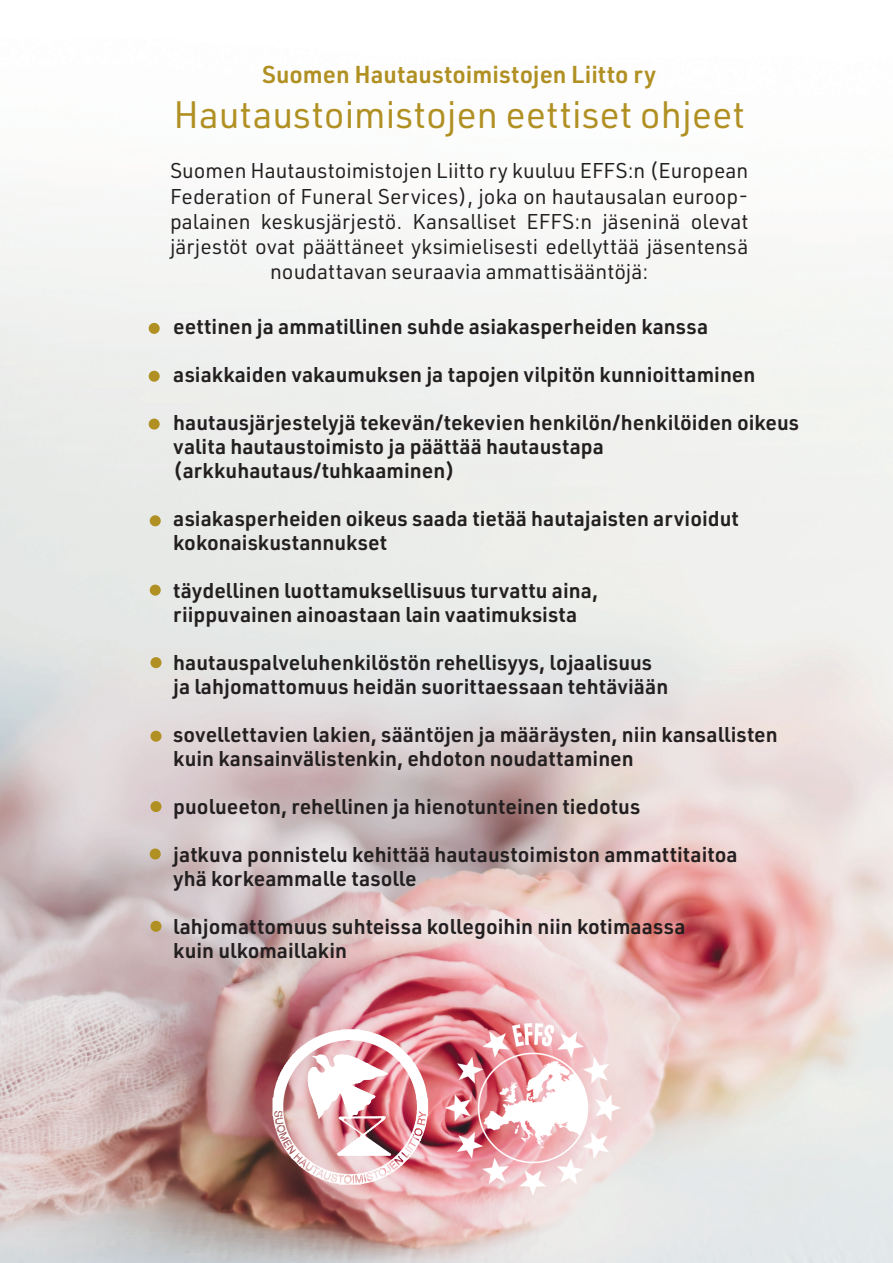
<style>
.page{position:relative;width:893px;height:1263px;background:#fff}
.page>*{position:absolute;margin:0;border:0;box-sizing:border-box;transform-origin:0 0}
.t1{font:37.5px "URWDIN";color:#b19023}
.t2{font:600 24px "URWDIN";color:#b19023}
.t3{font:600 21px/24px "URWDIN";color:#231f20}
.t4{font:21px/25.2px "URWDIN";color:#231f20;text-align:center}
</style>
<div class="page">
<img style="left:0;top:214px;width:893px;height:1049px">
<img style="left:272px;top:1029px;width:102px;height:155px">
<img style="left:445px;top:1023px;width:175px;height:173px">
<div style="left:149px;top:323px;width:11px;height:11px;background:#b19023;border-radius:50%"></div>
<div style="left:149px;top:371px;width:11px;height:11px;background:#b19023;border-radius:50%"></div>
<div style="left:149px;top:419px;width:11px;height:11px;background:#b19023;border-radius:50%"></div>
<div style="left:150px;top:515px;width:11px;height:11px;background:#b19023;border-radius:50%"></div>
<div style="left:150px;top:585px;width:11px;height:11px;background:#b19023;border-radius:50%"></div>
<div style="left:150px;top:657px;width:12px;height:11px;background:#b19023;border-radius:50%"></div>
<div style="left:150px;top:731px;width:12px;height:11px;background:#b19023;border-radius:50%"></div>
<div style="left:150px;top:801px;width:12px;height:11px;background:#b19023;border-radius:50%"></div>
<div style="left:150px;top:848px;width:11px;height:11px;background:#b19023;border-radius:50%"></div>
<div style="left:150px;top:921px;width:12px;height:11px;background:#b19023;border-radius:50%"></div>
<p class="t2" style="left:262px;top:58px;width:395px">Suomen Hautaustoimistojen Liitto ry</p>
<h1 class="t1" style="left:173px;top:90px;width:573px">Hautaustoimistojen eettiset ohjeet</h1>
<p class="t4" style="left:170px;top:158px;width:580px">Suomen Hautaustoimistojen Liitto ry kuuluu EFFS:n (European Federation of Funeral Services), joka on hautausalan euroop&shy;palainen keskusjärjestö. Kansalliset EFFS:n jäseninä olevat järjestöt ovat päättäneet yksimielisesti edellyttää jäsentensä noudattavan seuraavia ammattisääntöjä:</p>
<p class="t3" style="left:173px;top:314px;width:537px">eettinen ja ammatillinen suhde asiakasperheiden kanssa</p>
<p class="t3" style="left:173px;top:362px;width:584px">asiakkaiden vakaumuksen ja tapojen vilpitön kunnioittaminen</p>
<p class="t3" style="left:173px;top:410px;width:627px">hautausjärjestelyjä tekevän/tekevien henkilön/henkilöiden oikeus valita hautaustoimisto ja päättää hautaustapa (arkkuhautaus/tuhkaaminen)</p>
<p class="t3" style="left:173px;top:506px;width:567px">asiakasperheiden oikeus saada tietää hautajaisten arvioidut kokonaiskustannukset</p>
<p class="t3" style="left:173px;top:578px;width:426px">täydellinen luottamuksellisuus turvattu aina, riippuvainen ainoastaan lain vaatimuksista</p>
<p class="t3" style="left:173px;top:650px;width:496px">hautauspalveluhenkilöstön rehellisyys, lojaalisuus ja lahjomattomuus heidän suorittaessaan tehtäviään</p>
<p class="t3" style="left:173px;top:722px;width:606px">sovellettavien lakien, sääntöjen ja määräysten, niin kansallisten kuin kansainvälistenkin, ehdoton noudattaminen</p>
<p class="t3" style="left:173px;top:794px;width:468px">puolueeton, rehellinen ja hienotunteinen tiedotus</p>
<p class="t3" style="left:173px;top:842px;width:566px">jatkuva ponnistelu kehittää hautaustoimiston ammattitaitoa yhä korkeammalle tasolle</p>
<p class="t3" style="left:173px;top:914px;width:514px">lahjomattomuus suhteissa kollegoihin niin kotimaassa kuin ulkomaillakin</p>
</div>
